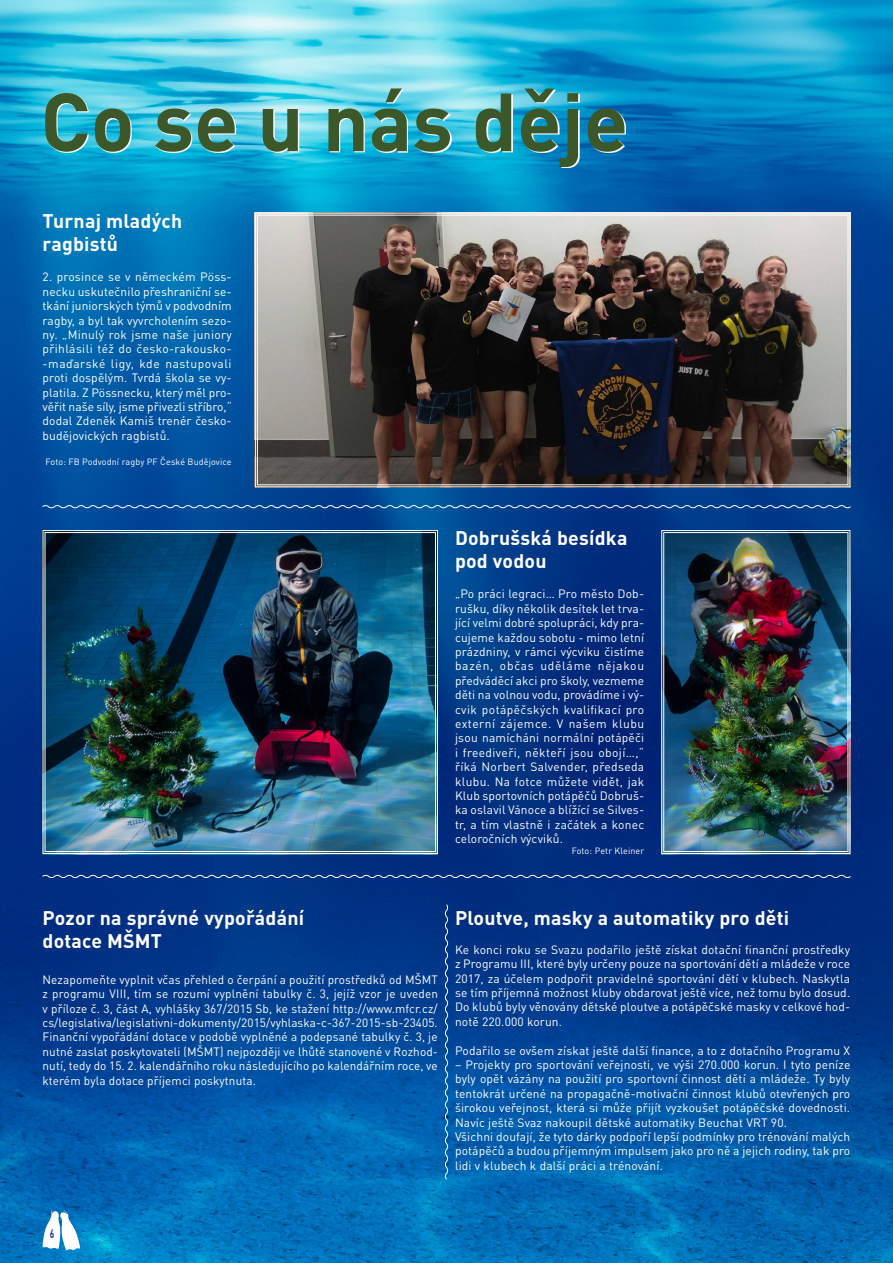
<style>
.page{position:relative;width:893px;height:1263px;background:#fff}
.page>*{position:absolute;margin:0;border:0;box-sizing:border-box;transform-origin:0 0}
.t1{font:700 81px "DIN Pro";color:#3c5729}
.t2{font:700 19.5px/23.4px "DIN Pro";letter-spacing:.01em;color:#fff}
.t3{font:12px/14.4px "DIN Pro Regular 2";letter-spacing:.01em;color:#fff;text-align:justify}
.t4{font:700 12px "DIN Pro";color:#283583;scale:.7 1}
.t5{font:9px "DIN Pro Regular 2";letter-spacing:.01em;color:#fff}
</style>
<div class="page">
<img style="left:0;top:0;width:893px;height:1263px">
<svg style="left:43px;top:1209px;width:37px;height:41px"></svg>
<svg style="left:46px;top:90px;width:580px;height:78px"></svg>
<svg style="left:41px;top:504px;width:811px;height:5px;background:#376aa7"></svg>
<svg style="left:41px;top:874px;width:811px;height:5px;background:#375b9b"></svg>
<img style="left:42px;top:530px;width:396px;height:324px">
<div style="left:45px;top:532px;width:391px;height:320px;border:1px solid #fff"></div>
<img style="left:661px;top:530px;width:190px;height:324px">
<div style="left:663px;top:532px;width:185px;height:320px;border:1px solid #fff"></div>
<img style="left:254px;top:212px;width:597px;height:276px">
<div style="left:257px;top:215px;width:591px;height:270px;border:1px solid #fff"></div>
<svg style="left:444px;top:903px;width:5px;height:277px"></svg>
<h1 class="t1" style="left:40px;top:68px;width:589px">Co se u nás děje</h1>
<h2 class="t2" style="left:43px;top:208px;width:141px">Turnaj mladých ragbistů</h2>
<p class="t3" style="left:43px;top:270px;width:191px">2. prosince se v německém Pöss&shy;necku uskutečnilo přeshraniční se&shy;tkání juniorských týmů v podvodním ragby, a byl tak vyvrcholením sezo&shy;ny. „Minulý rok jsme naše juniory přihlásili též do česko-rakousko--maďarské ligy, kde nastupovali proti dospělým. Tvrdá škola se vy&shy;platila. Z Pössnecku, který měl pro&shy;věřit naše síly, jsme přivezli stříbro,“ dodal Zdeněk Kamiš trenér česko&shy;budějovických ragbistů.</p>
<p class="t5" style="left:46px;top:456px;width:188px">Foto: FB Podvodní ragby PF České Budějovice</p>
<h2 class="t2" style="left:455px;top:526px;width:174px">Dobrušská besídka pod vodou</h2>
<p class="t3" style="left:455px;top:587px;width:191px">„Po práci legraci… Pro město Dob&shy;rušku, díky několik desítek let trva&shy;jící velmi dobré spolupráci, kdy pra&shy;cujeme každou sobotu - mimo letní prázdniny, v rámci výcviku čistíme bazén, občas uděláme nějakou předváděcí akci pro školy, vezmeme děti na volnou vodu, provádíme i vý&shy;cvik potápěčských kvalifikací pro externí zájemce. V našem klubu jsou namícháni normální potápěči i freediveři, někteří jsou obojí…,“ říká Norbert Salvender, předseda klubu. Na fotce můžete vidět, jak Klub sportovních potápěčů Dobruš&shy;ka oslavil Vánoce a blížící se Silves&shy;tr, a tím vlastně i začátek a konec celoročních výcviků.</p>
<p class="t5" style="left:572px;top:845px;width:74px">Foto: Petr Kleiner</p>
<h2 class="t2" style="left:43px;top:905px;width:263px">Pozor na správné vypořádání dotace MŠMT</h2>
<p class="t3" style="left:43px;top:972px;width:397px">Nezapomeňte vyplnit včas přehled o čerpání a použití prostředků od MŠMT z programu VIII, tím se rozumí vyplnění tabulky č. 3, jejíž vzor je uveden v příloze č. 3, část A, vyhlášky 367/2015 Sb, ke stažení http://www.mfcr.cz/ cs/legislativa/legislativni-dokumenty/2015/vyhlaska-c-367-2015-sb-23405.<br>Finanční vypořádání dotace v podobě vyplněné a podepsané tabulky č. 3, je nutné zaslat poskytovateli (MŠMT) nejpozději ve lhůtě stanovené v Rozhod&shy;nutí, tedy do 15. 2. kalendářního roku následujícího po kalendářním roce, ve kterém byla dotace příjemci poskytnuta.</p>
<h2 class="t2" style="left:455px;top:905px;width:336px">Ploutve, masky a automatiky pro děti</h2>
<p class="t3" style="left:455px;top:942px;width:397px">Ke konci roku se Svazu podařilo ještě získat dotační finanční prostředky z Programu III, které byly určeny pouze na sportování dětí a mládeže v roce 2017, za účelem podpořit pravidelné sportování dětí v klubech. Naskytla se tím příjemná možnost kluby obdarovat ještě více, než tomu bylo dosud.<br>Do klubů byly věnovány dětské ploutve a potápěčské masky v celkové hod&shy;notě 220.000 korun.</p>
<p class="t3" style="left:455px;top:1043px;width:397px">Podařilo se ovšem získat ještě další finance, a to z dotačního Programu X</p>
<p class="t3" style="left:455px;top:1057px;width:397px;text-align:left">– Projekty pro sportování veřejnosti, ve výši 270.000 korun. I tyto peníze byly opět vázány na použití pro sportovní činnost dětí a mládeže. Ty byly tentokrát určené na propagačně-motivační činnost klubů otevřených pro širokou veřejnost, která si může přijít vyzkoušet potápěčské dovednosti.<br>Navíc ještě Svaz nakoupil dětské automatiky Beuchat VRT 90.<br>Všichni doufají, že tyto dárky podpoří lepší podmínky pro trénování malých potápěčů a budou příjemným impulsem jako pro ně a jejich rodiny, tak pro lidi v klubech k další práci a trénování.</p>
<p class="t4" style="left:50px;top:1225px;width:8px">6</p>
</div>
